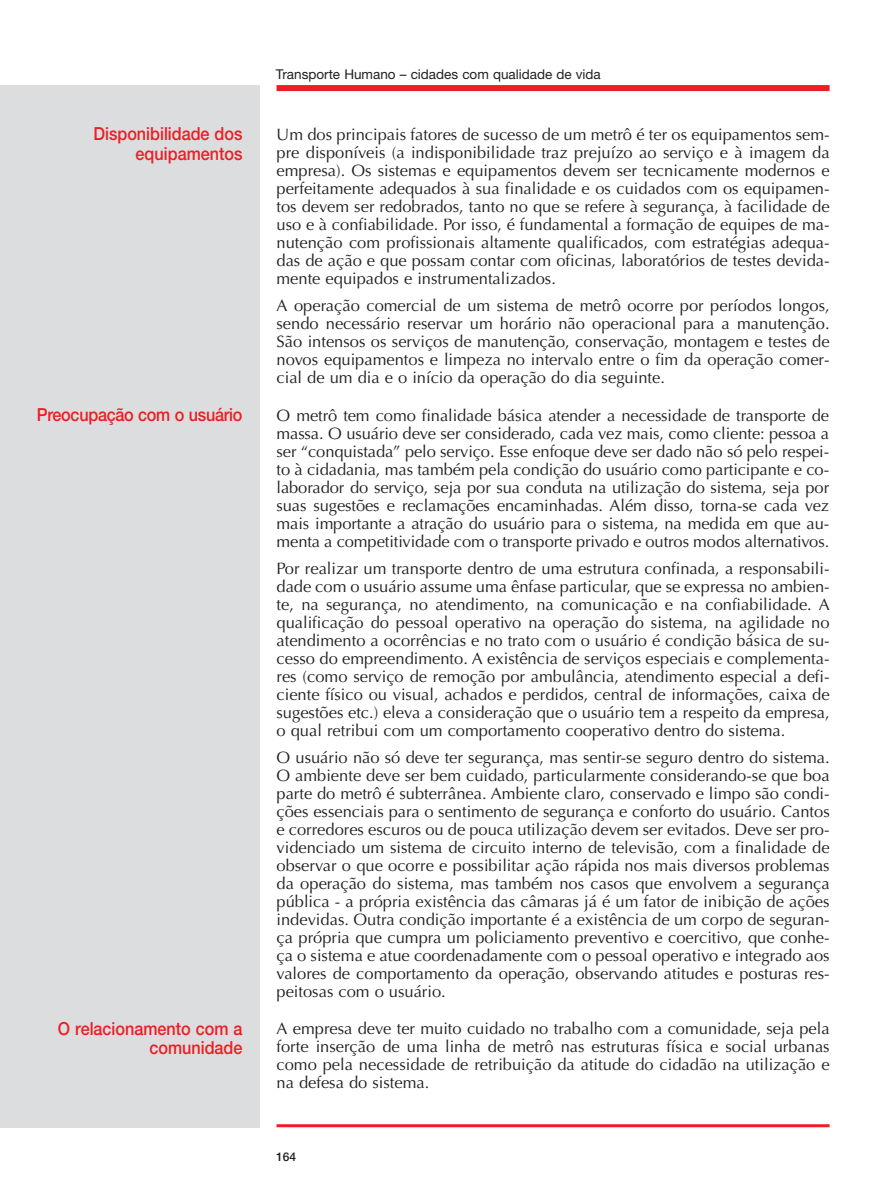
<style>
.page{position:relative;width:893px;height:1190px;background:#fff}
.page>*{position:absolute;margin:0;border:0;box-sizing:border-box;transform-origin:0 0}
.t1{font:500 18px/19.5px "Helvetica Neue";color:#ee1d23;text-align:right;scale:.9 1}
.t2{font:16.5px/18px "Optima";color:#231f20;text-align:justify}
.t3{font:13.5px "Helvetica Neue";color:#231f20}
.t4{font:500 12px "Helvetica Neue";color:#231f20}
</style>
<div class="page">
<div style="left:276px;top:85px;width:553px;height:6px;background:#ee1d23"></div>
<hr style="left:276px;top:1124px;width:553px;height:3px;background:#ee1d23">
<div style="left:0;top:85px;width:259px;height:1042px;background:#dcdddf"></div>
<p class="t1" style="left:93px;top:126px;width:167px">Disponibilidade dos equipamentos</p>
<p class="t1" style="left:37px;top:407px;width:230px">Preocupação com o usuário</p>
<p class="t1" style="left:58px;top:1020px;width:206px">O relacionamento com a comunidade</p>
<p class="t3" style="left:276px;top:69px;width:326px">Transporte Humano – cidades com qualidade de vida</p>
<p class="t2" style="left:276px;top:129px;width:554px">Um dos principais fatores de sucesso de um metrô é ter os equipamentos sem&shy;pre disponíveis (a indisponibilidade traz prejuízo ao serviço e à imagem da empresa). Os sistemas e equipamentos devem ser tecnicamente modernos e perfeitamente adequados à sua finalidade e os cuidados com os equipamen&shy;tos devem ser redobrados, tanto no que se refere à segurança, à facilidade de uso e à confiabilidade. Por isso, é fundamental a formação de equipes de ma&shy;nutenção com profissionais altamente qualificados, com estratégias adequa&shy;das de ação e que possam contar com oficinas, laboratórios de testes devida&shy;mente equipados e instrumentalizados.</p>
<p class="t2" style="left:276px;top:300px;width:554px">A operação comercial de um sistema de metrô ocorre por períodos longos, sendo necessário reservar um horário não operacional para a manutenção.<br>São intensos os serviços de manutenção, conservação, montagem e testes de novos equipamentos e limpeza no intervalo entre o fim da operação comer&shy;cial de um dia e o início da operação do dia seguinte.</p>
<p class="t2" style="left:276px;top:410px;width:554px">O metrô tem como finalidade básica atender a necessidade de transporte de massa. O usuário deve ser considerado, cada vez mais, como cliente: pessoa a ser “conquistada” pelo serviço. Esse enfoque deve ser dado não só pelo respei&shy;to à cidadania, mas também pela condição do usuário como participante e co&shy;laborador do serviço, seja por sua conduta na utilização do sistema, seja por suas sugestões e reclamações encaminhadas. Além disso, torna-se cada vez mais importante a atração do usuário para o sistema, na medida em que au&shy;menta a competitividade com o transporte privado e outros modos alternativos.</p>
<p class="t2" style="left:276px;top:563px;width:554px">Por realizar um transporte dentro de uma estrutura confinada, a responsabili&shy;dade com o usuário assume uma ênfase particular, que se expressa no ambien&shy;te, na segurança, no atendimento, na comunicação e na confiabilidade. A qualificação do pessoal operativo na operação do sistema, na agilidade no atendimento a ocorrências e no trato com o usuário é condição básica de su&shy;cesso do empreendimento. A existência de serviços especiais e complementa&shy;res (como serviço de remoção por ambulância, atendimento especial a defi&shy;ciente físico ou visual, achados e perdidos, central de informações, caixa de sugestões etc.) eleva a consideração que o usuário tem a respeito da empresa, o qual retribui com um comportamento cooperativo dentro do sistema.</p>
<p class="t2" style="left:276px;top:752px;width:554px">O usuário não só deve ter segurança, mas sentir-se seguro dentro do sistema.<br>O ambiente deve ser bem cuidado, particularmente considerando-se que boa parte do metrô é subterrânea. Ambiente claro, conservado e limpo são condi&shy;ções essenciais para o sentimento de segurança e conforto do usuário. Cantos e corredores escuros ou de pouca utilização devem ser evitados. Deve ser pro&shy;videnciado um sistema de circuito interno de televisão, com a finalidade de observar o que ocorre e possibilitar ação rápida nos mais diversos problemas da operação do sistema, mas também nos casos que envolvem a segurança pública - a própria existência das câmaras já é um fator de inibição de ações indevidas. Outra condição importante é a existência de um corpo de seguran&shy;ça própria que cumpra um policiamento preventivo e coercitivo, que conhe&shy;ça o sistema e atue coordenadamente com o pessoal operativo e integrado aos valores de comportamento da operação, observando atitudes e posturas res&shy;peitosas com o usuário.</p>
<p class="t2" style="left:276px;top:1023px;width:554px">A empresa deve ter muito cuidado no trabalho com a comunidade, seja pela forte inserção de uma linha de metrô nas estruturas física e social urbanas como pela necessidade de retribuição da atitude do cidadão na utilização e na defesa do sistema.</p>
<p class="t4" style="left:276px;top:1152px;width:22px">164</p>
</div>
